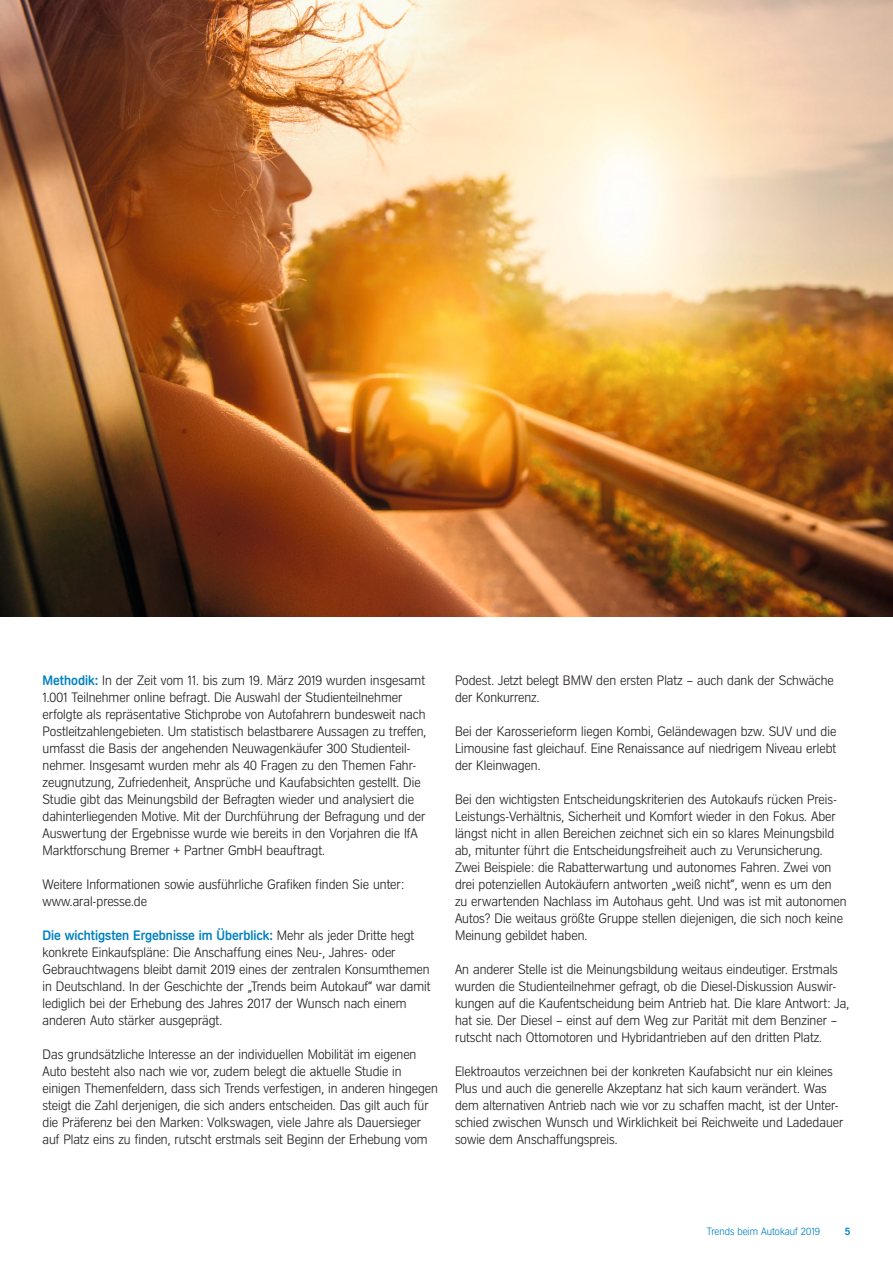
<style>
.page{position:relative;width:893px;height:1263px;background:#fff}
.page>*{position:absolute;margin:0;border:0;box-sizing:border-box;transform-origin:0 0}
.t1{font:300 13.5px/17px "Aral V2";color:#231f20}
.t2{font:300 10.5px "Aral V2";color:#0081c1}
.t3{font:500 10.5px "Aral V2";color:#0081c1}
.s1{font-weight:500;color:#0081c1}
</style>
<div class="page">
<img style="left:0;top:0;width:893px;height:617px">
<p class="t1" style="left:43px;top:672px;width:385px"><span class="s1">Methodik:</span> In der Zeit vom 11. bis zum 19. März 2019 wurden insgesamt 1.001 Teilnehmer online befragt. Die Auswahl der Studienteilnehmer erfolgte als repräsentative Stichprobe von Autofahrern bundesweit nach Postleitzahlengebieten. Um statistisch belastbarere Aussagen zu treffen, umfasst die Basis der angehenden Neuwagenkäufer 300 Studienteil&shy;nehmer. Insgesamt wurden mehr als 40 Fragen zu den Themen Fahr&shy;zeugnutzung, Zufriedenheit, Ansprüche und Kaufabsichten gestellt. Die Studie gibt das Meinungsbild der Befragten wieder und analysiert die dahinterliegenden Motive. Mit der Durchführung der Befragung und der Auswertung der Ergebnisse wurde wie bereits in den Vorjahren die IfA Marktforschung Bremer + Partner GmbH beauftragt.</p>
<p class="t1" style="left:43px;top:876px;width:363px">Weitere Informationen sowie ausführliche Grafiken finden Sie unter: www.aral-presse.de</p>
<p class="t1" style="left:43px;top:927px;width:390px"><span class="s1">Die wichtigsten Ergebnisse im Überblick:</span> Mehr als jeder Dritte hegt konkrete Einkaufspläne: Die Anschaffung eines Neu-, Jahres- oder Gebrauchtwagens bleibt damit 2019 eines der zentralen Konsumthemen in Deutschland. In der Geschichte der „Trends beim Autokauf“ war damit lediglich bei der Erhebung des Jahres 2017 der Wunsch nach einem anderen Auto stärker ausgeprägt.</p>
<p class="t1" style="left:43px;top:1046px;width:397px">Das grundsätzliche Interesse an der individuellen Mobilität im eigenen Auto besteht also nach wie vor, zudem belegt die aktuelle Studie in einigen Themenfeldern, dass sich Trends verfestigen, in anderen hingegen steigt die Zahl derjenigen, die sich anders entscheiden. Das gilt auch für die Präferenz bei den Marken: Volkswagen, viele Jahre als Dauersieger auf Platz eins zu finden, rutscht erstmals seit Beginn der Erhebung vom</p>
<p class="t1" style="left:455px;top:672px;width:380px">Podest. Jetzt belegt BMW den ersten Platz – auch dank der Schwäche der Konkurrenz.</p>
<p class="t1" style="left:455px;top:723px;width:383px;text-align:justify">Bei der Karosserieform liegen Kombi, Geländewagen bzw. SUV und die Limousine fast gleichauf. Eine Renaissance auf niedrigem Niveau erlebt der Kleinwagen.</p>
<p class="t1" style="left:455px;top:791px;width:393px">Bei den wichtigsten Entscheidungskriterien des Autokaufs rücken Preis-Leistungs-Verhältnis, Sicherheit und Komfort wieder in den Fokus. Aber längst nicht in allen Bereichen zeichnet sich ein so klares Meinungsbild ab, mitunter führt die Entscheidungsfreiheit auch zu Verunsicherung.<br>Zwei Beispiele: die Rabatterwartung und autonomes Fahren. Zwei von drei potenziellen Autokäufern antworten „weiß nicht“, wenn es um den zu erwartenden Nachlass im Autohaus geht. Und was ist mit autonomen Autos? Die weitaus größte Gruppe stellen diejenigen, die sich noch keine Meinung gebildet haben.</p>
<p class="t1" style="left:455px;top:961px;width:396px">An anderer Stelle ist die Meinungsbildung weitaus eindeutiger. Erstmals wurden die Studienteilnehmer gefragt, ob die Diesel-Diskussion Auswir&shy;kungen auf die Kaufentscheidung beim Antrieb hat. Die klare Antwort: Ja, hat sie. Der Diesel – einst auf dem Weg zur Parität mit dem Benziner – rutscht nach Ottomotoren und Hybridantrieben auf den dritten Platz.</p>
<p class="t1" style="left:455px;top:1063px;width:390px">Elektroautos verzeichnen bei der konkreten Kaufabsicht nur ein kleines Plus und auch die generelle Akzeptanz hat sich kaum verändert. Was dem alternativen Antrieb nach wie vor zu schaffen macht, ist der Unter&shy;schied zwischen Wunsch und Wirklichkeit bei Reichweite und Ladedauer sowie dem Anschaffungspreis.</p>
<p class="t2" style="left:707px;top:1225px;width:115px">Trends beim Autokauf 2019</p>
<p class="t3" style="left:845px;top:1225px;width:7px">5</p>
</div>
